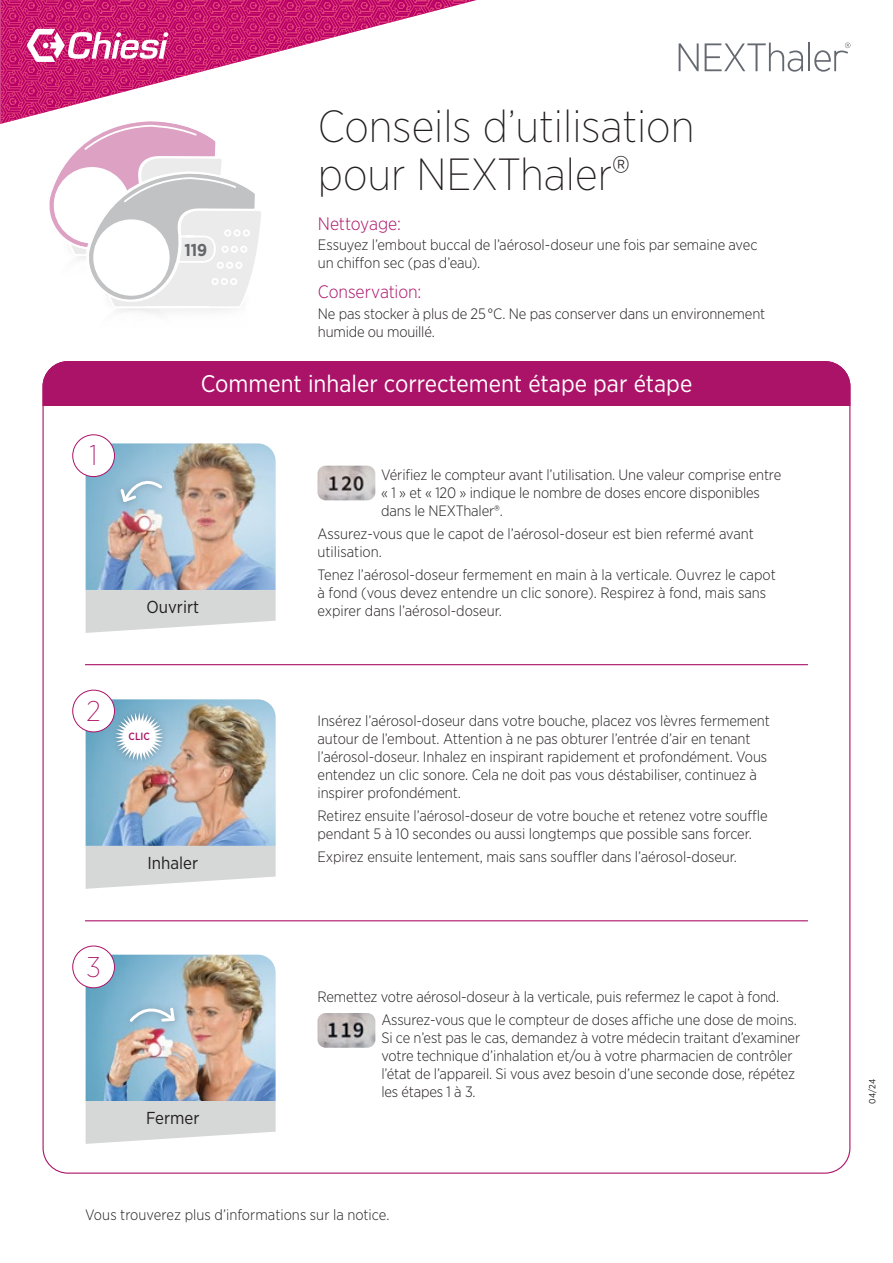
<style>
.page{position:relative;width:893px;height:1263px;background:#fff}
.page>*{position:absolute;margin:0;border:0;box-sizing:border-box;transform-origin:0 0}
.t1{font:200 45px/48px "Gotham Narrow";color:#231f20}
.t2{font:200 28.5px "Gotham Narrow";color:#ab1368}
.t3{font:24px "Gotham Narrow";color:#fff}
.t4{font:300 18px "Gotham Narrow";letter-spacing:-.005em;color:#ab1368}
.t5{font:17.25px "Gotham Narrow";color:#231f20}
.t6{font:700 17.1px "Gotham Narrow";color:#63666a}
.t7{font:300 15px/18px "Gotham Narrow";letter-spacing:-.005em;color:#231f20}
.t8{font:500 10.5px "Gotham Narrow";color:#ab1368}
.t9{font:9px "Gotham Narrow";color:#231f20}
.s1{font-size:48px}
</style>
<div class="page">
<svg style="left:679px;top:43px;width:20px;height:28px"></svg>
<svg style="left:705px;top:43px;width:98px;height:29px"></svg>
<hr style="left:808px;top:43px;width:2px;height:28px;background:#64686f">
<svg style="left:814px;top:43px;width:36px;height:29px"></svg>
<svg style="left:0;top:0;width:477px;height:124px"></svg>
<svg style="left:379px;top:34px;width:8px;height:7px"></svg>
<svg style="left:379px;top:56px;width:8px;height:6px"></svg>
<svg style="left:379px;top:13px;width:8px;height:7px"></svg>
<svg style="left:379px;top:120px;width:8px;height:4px"></svg>
<svg style="left:379px;top:77px;width:8px;height:7px"></svg>
<svg style="left:379px;top:98px;width:8px;height:7px"></svg>
<svg style="left:397px;top:45px;width:8px;height:7px"></svg>
<svg style="left:397px;top:66px;width:8px;height:7px"></svg>
<svg style="left:397px;top:2px;width:8px;height:7px"></svg>
<svg style="left:397px;top:23px;width:8px;height:7px"></svg>
<svg style="left:397px;top:88px;width:8px;height:6px"></svg>
<svg style="left:397px;top:109px;width:8px;height:7px"></svg>
<svg style="left:416px;top:34px;width:8px;height:7px"></svg>
<svg style="left:416px;top:56px;width:8px;height:6px"></svg>
<svg style="left:416px;top:13px;width:8px;height:7px"></svg>
<svg style="left:416px;top:120px;width:8px;height:4px"></svg>
<svg style="left:416px;top:77px;width:8px;height:7px"></svg>
<svg style="left:416px;top:98px;width:8px;height:7px"></svg>
<svg style="left:434px;top:45px;width:8px;height:7px"></svg>
<svg style="left:434px;top:66px;width:8px;height:7px"></svg>
<svg style="left:434px;top:2px;width:8px;height:7px"></svg>
<svg style="left:434px;top:23px;width:8px;height:7px"></svg>
<svg style="left:434px;top:88px;width:8px;height:6px"></svg>
<svg style="left:434px;top:109px;width:8px;height:7px"></svg>
<svg style="left:342px;top:34px;width:8px;height:7px"></svg>
<svg style="left:342px;top:55px;width:8px;height:7px"></svg>
<svg style="left:342px;top:13px;width:8px;height:7px"></svg>
<svg style="left:342px;top:120px;width:8px;height:4px"></svg>
<svg style="left:342px;top:77px;width:8px;height:7px"></svg>
<svg style="left:342px;top:98px;width:8px;height:7px"></svg>
<svg style="left:360px;top:45px;width:8px;height:7px"></svg>
<svg style="left:360px;top:66px;width:8px;height:7px"></svg>
<svg style="left:360px;top:2px;width:8px;height:7px"></svg>
<svg style="left:360px;top:23px;width:8px;height:7px"></svg>
<svg style="left:360px;top:88px;width:8px;height:6px"></svg>
<svg style="left:360px;top:109px;width:8px;height:7px"></svg>
<div style="left:43px;top:361px;width:807px;height:45px;background:#ab1368"></div>
<hr style="left:85px;top:664px;width:723px;height:1px;background:#ab1368">
<hr style="left:85px;top:920px;width:723px;height:1px;background:#ab1368">
<img style="left:86px;top:955px;width:190px;height:146px">
<svg style="left:86px;top:1101px;width:190px;height:43px;background:#dbdcdc"></svg>
<div style="left:73px;top:946px;width:41px;height:42px;background:#fff;border-radius:50%"></div>
<div style="left:72px;top:946px;width:43px;height:42px;border:1px solid #ab1368;border-radius:50%"></div>
<div style="left:122px;top:1000px;width:61px;height:30px;background:#231f20;opacity:.3"></div>
<svg style="left:127px;top:1005px;width:50px;height:20px"></svg>
<img style="left:317px;top:1013px;width:58px;height:35px">
<img style="left:86px;top:699px;width:190px;height:147px">
<svg style="left:86px;top:846px;width:190px;height:43px;background:#dbdcdc"></svg>
<div style="left:73px;top:690px;width:41px;height:42px;background:#fff;border-radius:50%"></div>
<div style="left:72px;top:690px;width:43px;height:42px;border:1px solid #ab1368;border-radius:50%"></div>
<div style="left:106px;top:704px;width:67px;height:66px;background:#231f20;opacity:.3"></div>
<svg style="left:115px;top:712px;width:49px;height:49px"></svg>
<img style="left:317px;top:466px;width:58px;height:34px">
<img style="left:86px;top:443px;width:190px;height:147px">
<svg style="left:86px;top:590px;width:190px;height:43px;background:#dbdcdc"></svg>
<div style="left:73px;top:435px;width:41px;height:42px;background:#fff;border-radius:50%"></div>
<div style="left:72px;top:434px;width:43px;height:43px;border:1px solid #ab1368;border-radius:50%"></div>
<div style="left:113px;top:473px;width:57px;height:36px;background:#231f20;opacity:.3"></div>
<svg style="left:118px;top:476px;width:47px;height:29px"></svg>
<svg style="left:27px;top:2px;width:249px;height:307px"></svg>
<div style="left:94px;top:220px;width:75px;height:75px;background:#fff;border-radius:50%"></div>
<div style="left:93px;top:219px;width:77px;height:77px;border:2px solid #fff;border-radius:50%"></div>
<p class="t6" style="left:184px;top:239px;width:24px">119</p>
<h1 class="t1" style="left:318px;top:101px;width:378px">Conseils d’utilisation pour NEXThaler<span class="s1">®</span></h1>
<p class="t4" style="left:318px;top:213px;width:85px">Nettoyage:</p>
<p class="t7" style="left:318px;top:236px;width:441px">Essuyez l’embout buccal de l’aérosol-doseur une fois par semaine avec un chiffon sec (pas d’eau).</p>
<p class="t4" style="left:318px;top:281px;width:105px">Conservation:</p>
<p class="t7" style="left:318px;top:304px;width:449px">Ne pas stocker à plus de 25 °C. Ne pas conserver dans un environnement humide ou mouillé.</p>
<h2 class="t2" style="left:90px;top:438px;width:10px">1</h2>
<h3 class="t3" style="left:201px;top:368px;width:493px">Comment inhaler correctement étape par étape</h3>
<p class="t7" style="left:381px;top:465px;width:401px">Vérifiez le compteur avant l’utilisation. Une valeur comprise entre « 1 » et « 120 » indique le nombre de doses encore disponibles dans le NEXThaler®.</p>
<p class="t7" style="left:317px;top:524px;width:438px">Assurez-vous que le capot de l’aérosol-doseur est bien refermé avant utilisation.</p>
<p class="t7" style="left:317px;top:566px;width:460px">Tenez l’aérosol-doseur fermement en main à la verticale. Ouvrez le capot à fond (vous devez entendre un clic sonore). Respirez à fond, mais sans</p>
<p class="t5" style="left:146px;top:596px;width:54px">Ouvrirt</p>
<p class="t7" style="left:317px;top:602px;width:186px">expirer dans l’aérosol-doseur.</p>
<h2 class="t2" style="left:87px;top:693px;width:16px">2</h2>
<p class="t8" style="left:129px;top:730px;width:23px">CLIC</p>
<p class="t5" style="left:147px;top:852px;width:52px">Inhaler</p>
<p class="t7" style="left:317px;top:711px;width:454px">Insérez l’aérosol-doseur dans votre bouche, placez vos lèvres fermement autour de l’embout. Attention à ne pas obturer l’entrée d’air en tenant l’aérosol-doseur. Inhalez en inspirant rapidement et profondément. Vous entendez un clic sonore. Cela ne doit pas vous déstabiliser, continuez à inspirer profondément.</p>
<p class="t7" style="left:317px;top:806px;width:452px">Retirez ensuite l’aérosol-doseur de votre bouche et retenez votre souffle pendant 5 à 10 secondes ou aussi longtemps que possible sans forcer.</p>
<p class="t7" style="left:317px;top:848px;width:421px">Expirez ensuite lentement, mais sans souffler dans l’aérosol-doseur.</p>
<h2 class="t2" style="left:87px;top:949px;width:15px">3</h2>
<p class="t5" style="left:146px;top:1107px;width:55px">Fermer</p>
<p class="t7" style="left:381px;top:984px;width:417px;line-height:23.2px;text-indent:-64px">Remettez votre aérosol-doseur à la verticale, puis refermez le capot à fond.<br>Assurez-vous que le compteur de doses affiche une dose de moins.</p>
<p class="t7" style="left:381px;top:1028px;width:420px">Si ce n’est pas le cas, demandez à votre médecin traitant d’examiner votre technique d’inhalation et/ou à votre pharmacien de contrôler l’état de l’appareil. Si vous avez besoin d’une seconde dose, répétez les étapes 1 à 3.</p>
<p class="t7" style="left:85px;top:1206px;width:306px">Vous trouverez plus d’informations sur la notice.</p>
<p class="t9" style="left:867px;top:1104px;width:27px;rotate:-90deg">04/24</p>
</div>
